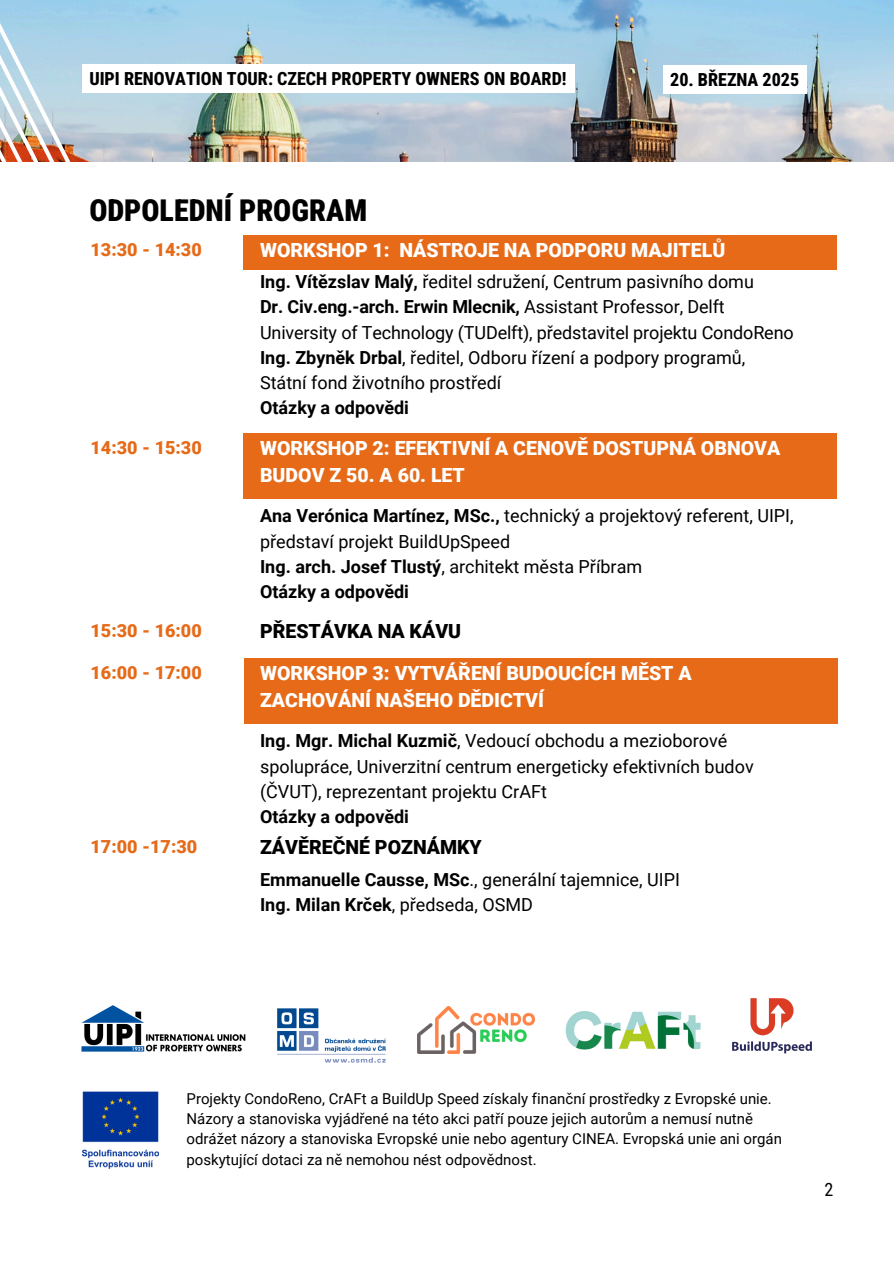
<style>
.page{position:relative;width:894px;height:1264px;background:#fff}
.page>*{position:absolute;margin:0;border:0;box-sizing:border-box;transform-origin:0 0}
.t1{font:900 30px "Roboto Condensed";color:#000}
.t2{font:900 19.5px/27px "Roboto";color:#fff}
.t3{font:900 19.5px "Roboto";color:#000}
.t4{font:18px/25.2px "Roboto";color:#000}
.t5{font:700 18px "Roboto";color:#000}
.t6{font:800 18px "Roboto Condensed";color:#000}
.t7{font:900 18px "Roboto";color:#e66a18}
.t8{font:18px "Roboto Condensed";color:#000}
.t9{font:15px/20.2px "Roboto";color:#000}
.s1{font-weight:700}
.s2{font-weight:400}
</style>
<div class="page">
<img style="left:81px;top:1005px;width:164px;height:47px">
<img style="left:277px;top:1008px;width:109px;height:54px">
<img style="left:565px;top:1011px;width:136px;height:39px">
<img style="left:732px;top:998px;width:80px;height:55px">
<img style="left:417px;top:1006px;width:117px;height:47px">
<img style="left:106px;top:0;width:787px;height:162px">
<svg style="left:0;top:0;width:106px;height:162px"></svg>
<div style="left:243px;top:433px;width:593px;height:66px;background:#e66a18"></div>
<div style="left:244px;top:658px;width:593px;height:66px;background:#e66a18"></div>
<div style="left:243px;top:235px;width:593px;height:35px;background:#e66a18"></div>
<img style="left:81px;top:1091px;width:78px;height:78px">
<div style="left:82px;top:64px;width:492px;height:29px;background:#fff"></div>
<div style="left:662px;top:65px;width:144px;height:29px;background:#fff"></div>
<p class="t6" style="left:89px;top:68px;width:478px">UIPI RENOVATION TOUR: CZECH PROPERTY OWNERS ON BOARD!</p>
<p class="t6" style="left:670px;top:69px;width:130px">20. BŘEZNA 2025</p>
<p class="t1" style="left:89px;top:193px;width:279px">ODPOLEDNÍ PROGRAM</p>
<p class="t7" style="left:90px;top:239px;width:113px">13:30 - 14:30</p>
<h2 class="t2" style="left:260px;top:236px;width:466px">WORKSHOP 1: NÁSTROJE NA PODPORU MAJITELŮ</h2>
<h2 class="t4" style="left:260px;top:269px;width:495px"><span class="s1">Ing. Vítězslav Malý,</span> ředitel sdružení, Centrum pasivního domu</h2>
<h1 class="t4" style="left:260px;top:294px;width:535px"><span class="s1">Dr. Civ.eng.-arch. Erwin Mlecnik,</span> Assistant Professor, Delft<br>University of Technology (TUDelft), představitel projektu CondoReno</h1>
<p class="t4" style="left:260px;top:345px;width:486px"><span class="s1">Ing. Zbyněk Drbal</span>, ředitel, Odboru řízení a podpory programů,<br>Státní fond životního prostředí</p>
<p class="t5" style="left:260px;top:397px;width:150px">Otázky a odpovědi</p>
<p class="t7" style="left:90px;top:437px;width:113px">14:30 - 15:30</p>
<p class="t2" style="left:260px;top:434px;width:521px">WORKSHOP 2: EFEKTIVNÍ A CENOVĚ DOSTUPNÁ OBNOVA<br>BUDOV Z 50. A 60. LET</p>
<p class="t4" style="left:260px;top:503px;width:535px"><span class="s1">Ana Verónica Martínez, MSc.,</span> technický a projektový referent, UIPI, představí projekt BuildUpSpeed</p>
<p class="t4" style="left:260px;top:554px;width:383px"><span class="s1">Ing. arch. Josef Tlustý</span>, architekt města Příbram</p>
<p class="t5" style="left:260px;top:581px;width:150px">Otázky a odpovědi</p>
<p class="t7" style="left:90px;top:620px;width:113px">15:30 - 16:00</p>
<p class="t3" style="left:260px;top:620px;width:202px">PŘESTÁVKA NA KÁVU</p>
<p class="t7" style="left:90px;top:662px;width:113px">16:00 - 17:00</p>
<p class="t2" style="left:260px;top:659px;width:433px">WORKSHOP 3: VYTVÁŘENÍ BUDOUCÍCH MĚST A<br>ZACHOVÁNÍ NAŠEHO DĚDICTVÍ</p>
<p class="t4" style="left:260px;top:728px;width:495px"><span class="s1">Ing. Mgr. Michal Kuzmič</span>, Vedoucí obchodu a mezioborové spolupráce, Univerzitní centrum energeticky efektivních budov (ČVUT), reprezentant projektu CrAFt</p>
<p class="t5" style="left:260px;top:806px;width:150px">Otázky a odpovědi</p>
<p class="t7" style="left:90px;top:836px;width:108px">17:00 -17:30</p>
<p class="t3" style="left:260px;top:836px;width:223px">ZÁVĚREČNÉ POZNÁMKY</p>
<p class="t4" style="left:260px;top:867px;width:421px"><span class="s1">Emmanuelle Causse, MSc</span>., generální tajemnice, UIPI</p>
<p class="t5" style="left:260px;top:894px;width:274px">Ing. Milan Krček<span class="s2">, předseda, OSMD</span></p>
<p class="t9" style="left:186px;top:1088px;width:597px">Projekty CondoReno, CrAFt a BuildUp Speed získaly finanční prostředky z Evropské unie.<br>Názory a stanoviska vyjádřené na této akci patří pouze jejich autorům a nemusí nutně odrážet názory a stanoviska Evropské unie nebo agentury CINEA. Evropská unie ani orgán poskytující dotaci za ně nemohou nést odpovědnost.</p>
<p class="t8" style="left:824px;top:1179px;width:10px">2</p>
</div>
